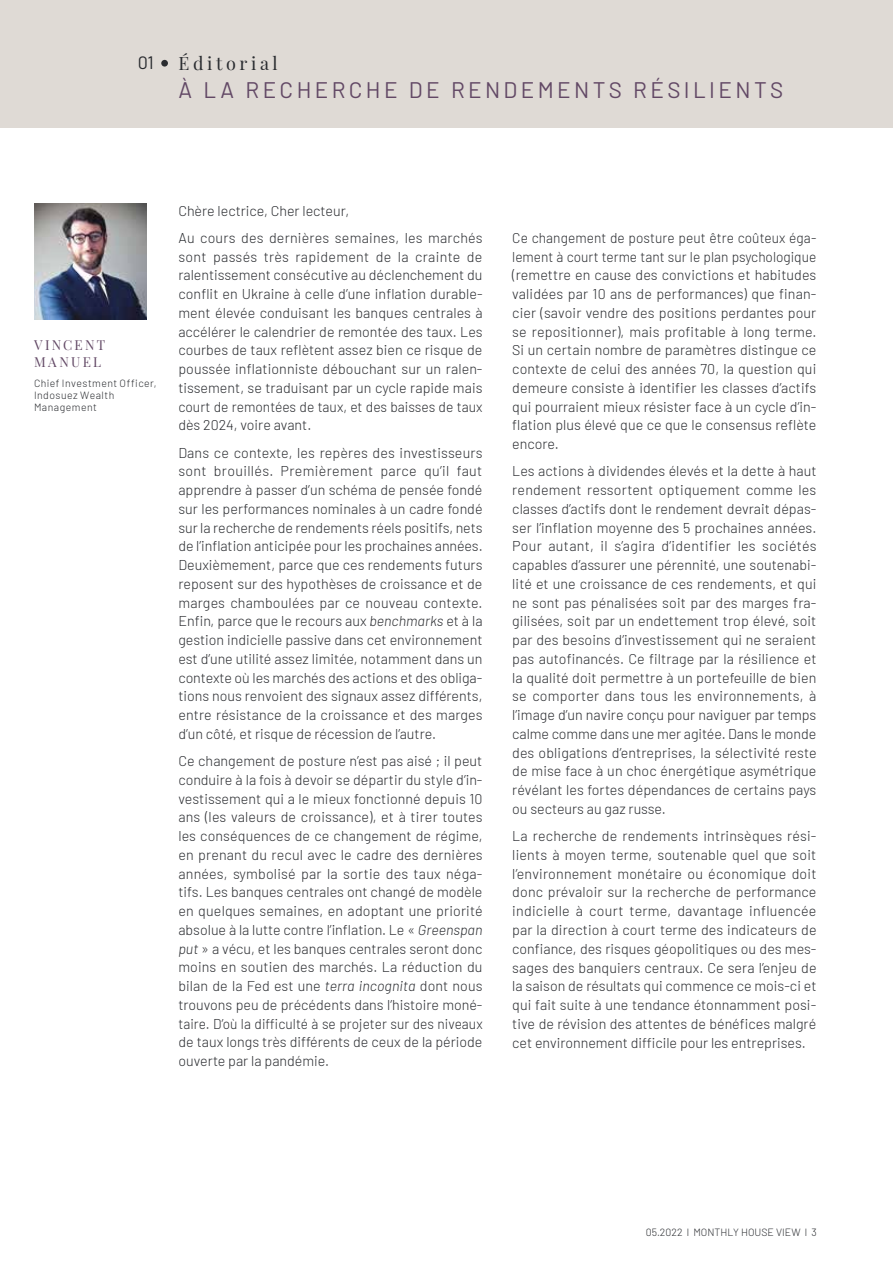
<style>
.page{position:relative;width:893px;height:1263px;background:#fff}
.page>*{position:absolute;margin:0;border:0;box-sizing:border-box;transform-origin:0 0}
.t1{font:22.5px "Barlow";letter-spacing:.15em;color:#624865}
.t2{font:18px "Playfair Display";letter-spacing:.2em;color:#2a2c30}
.t3{font:18px "Barlow";color:#2a2c30}
.t4{font:300 14.25px/18.8px "Barlow";color:#2a2c30;text-align:justify}
.t5{font:300 14.25px/18.8px "Barlow";color:#2a2c30;text-align:justify;scale:.96 1}
.t6{font:13.5px/16.5px "Playfair Display";letter-spacing:.17em;color:#624865}
.t7{font:300 10.5px/11.7px "Barlow";letter-spacing:.04em;color:#2a2c30}
.t8{font:300 10.5px "Barlow";color:#2a2c30}
.s1{font-style:italic}
</style>
<div class="page">
<div style="left:0;top:0;width:893px;height:128px;background:#dfdad5"></div>
<img style="left:34px;top:203px;width:112px;height:117px">
<div style="left:161px;top:60px;width:7px;height:7px;background:#2a2c30;border-radius:50%"></div>
<p class="t3" style="left:138px;top:50px;width:17px">01</p>
<p class="t2" style="left:179px;top:49px;width:101px">Éditorial</p>
<h1 class="t1" style="left:179px;top:74px;width:606px">À LA RECHERCHE DE RENDEMENTS RÉSILIENTS</h1>
<p class="t6" style="left:34px;top:336px;width:73px">VINCENT<br>MANUEL</p>
<p class="t7" style="left:34px;top:377px;width:124px">Chief Investment Officer,<br>Indosuez Wealth<br>Management</p>
<p class="t4" style="left:178px;top:196px;width:306px;line-height:27.3px">Chère lectrice, Cher lecteur,<br>Au cours des dernières semaines, les marchés</p>
<p class="t4" style="left:178px;top:246px;width:306px">sont passés très rapidement de la crainte de ralentissement consécutive au déclenchement du conflit en Ukraine à celle d’une inflation durable&shy;ment élevée conduisant les banques centrales à accélérer le calendrier de remontée des taux. Les courbes de taux reflètent assez bien ce risque de poussée inflationniste débouchant sur un ralen&shy;tissement, se traduisant par un cycle rapide mais court de remontées de taux, et des baisses de taux dès 2024, voire avant.</p>
<p class="t4" style="left:178px;top:442px;width:306px">Dans ce contexte, les repères des investisseurs sont brouillés. Premièrement parce qu’il faut apprendre à passer d’un schéma de pensée fondé sur les performances nominales à un cadre fondé sur la recherche de rendements réels positifs, nets de l’inflation anticipée pour les prochaines années.<br>Deuxièmement, parce que ces rendements futurs reposent sur des hypothèses de croissance et de marges chamboulées par ce nouveau contexte.<br>Enfin, parce que le recours aux <span class="s1">benchmarks</span> et à la gestion indicielle passive dans cet environnement est d’une utilité assez limitée, notamment dans un contexte où les marchés des actions et des obliga&shy;tions nous renvoient des signaux assez différents, entre résistance de la croissance et des marges d’un côté, et risque de récession de l’autre.</p>
<p class="t4" style="left:178px;top:751px;width:306px">Ce changement de posture n’est pas aisé ; il peut conduire à la fois à devoir se départir du style d’in&shy;vestissement qui a le mieux fonctionné depuis 10 ans (les valeurs de croissance), et à tirer toutes les conséquences de ce changement de régime, en prenant du recul avec le cadre des dernières années, symbolisé par la sortie des taux néga&shy;tifs. Les banques centrales ont changé de modèle en quelques semaines, en adoptant une priorité absolue à la lutte contre l’inflation. Le « <span class="s1">Greenspan put</span> » a vécu, et les banques centrales seront donc moins en soutien des marchés. La réduction du bilan de la Fed est une <span class="s1">terra incognita</span> dont nous trouvons peu de précédents dans l’histoire moné&shy;taire. D’où la difficulté à se projeter sur des niveaux de taux longs très différents de ceux de la période ouverte par la pandémie.</p>
<p class="t5" style="left:512px;top:227px;width:318px">Ce changement de posture peut être coûteux éga&shy;lement à court terme tant sur le plan psychologique (remettre en cause des convictions et habitudes validées par 10 ans de performances) que finan&shy;cier (savoir vendre des positions perdantes pour se repositionner), mais profitable à long terme.<br>Si un certain nombre de paramètres distingue ce contexte de celui des années 70, la question qui demeure consiste à identifier les classes d’actifs qui pourraient mieux résister face à un cycle d’in&shy;flation plus élevé que ce que le consensus reflète encore.</p>
<p class="t4" style="left:512px;top:461px;width:306px">Les actions à dividendes élevés et la dette à haut rendement ressortent optiquement comme les classes d’actifs dont le rendement devrait dépas&shy;ser l’inflation moyenne des 5 prochaines années.<br>Pour autant, il s’agira d’identifier les sociétés capables d’assurer une pérennité, une soutenabi&shy;lité et une croissance de ces rendements, et qui ne sont pas pénalisées soit par des marges fra&shy;gilisées, soit par un endettement trop élevé, soit par des besoins d’investissement qui ne seraient pas autofinancés. Ce filtrage par la résilience et la qualité doit permettre à un portefeuille de bien se comporter dans tous les environnements, à l’image d’un navire conçu pour naviguer par temps calme comme dans une mer agitée. Dans le monde des obligations d’entreprises, la sélectivité reste de mise face à un choc énergétique asymétrique révélant les fortes dépendances de certains pays ou secteurs au gaz russe.</p>
<p class="t4" style="left:512px;top:826px;width:306px">La recherche de rendements intrinsèques rési&shy;lients à moyen terme, soutenable quel que soit l’environnement monétaire ou économique doit donc prévaloir sur la recherche de performance indicielle à court terme, davantage influencée par la direction à court terme des indicateurs de confiance, des risques géopolitiques ou des mes&shy;sages des banquiers centraux. Ce sera l’enjeu de la saison de résultats qui commence ce mois-ci et qui fait suite à une tendance étonnamment posi&shy;tive de révision des attentes de bénéfices malgré cet environnement difficile pour les entreprises.</p>
<p class="t8" style="left:646px;top:1225px;width:173px">05.2022 l MONTHLY HOUSE VIEW l 3</p>
</div>
